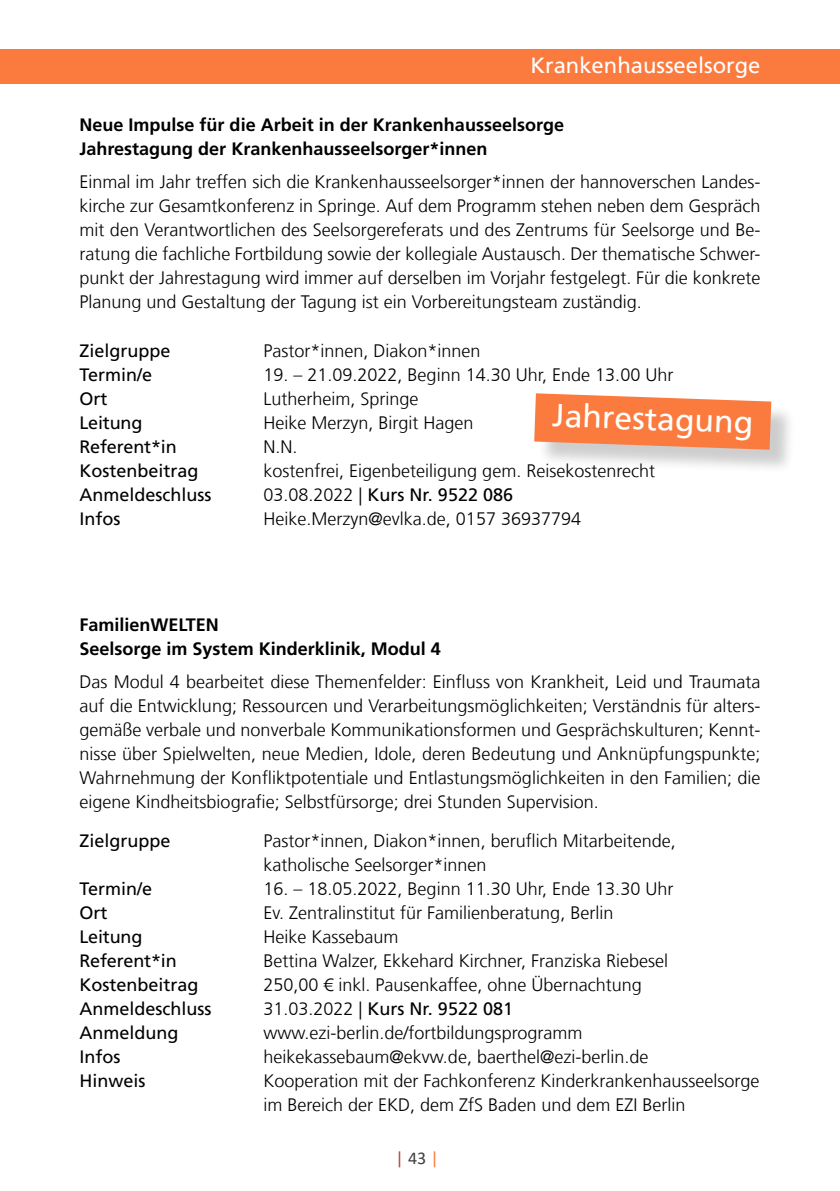
<style>
.page{position:relative;width:840px;height:1191px;background:#fff}
.page>*{position:absolute;margin:0;border:0;box-sizing:border-box;transform-origin:0 0}
.t1{font:32px "Frutiger LT Com";color:#fff}
.t2{font:22px "Frutiger LT Com";color:#fff}
.t3{font:300 18px/24px "Frutiger LT Com";color:#000}
.t4{font:18px/24px "Frutiger LT Com";color:#000}
.t5{font:700 18px/24px "Frutiger LT Com";color:#000}
.t6{font:18px "Calibri";color:#414042}
.s1{font-weight:400}
.s2{color:#b64235}
.s3{color:#fb7b3f}
</style>
<div class="page">
<div style="left:0;top:50px;width:839px;height:34px;background:#fb7b3f"></div>
<div style="left:537px;top:397px;width:258px;height:77px;background:#000;opacity:.2"></div>
<svg style="left:534px;top:393px;width:236px;height:57px;background:#f88c59"></svg>
<p class="t2" style="left:530px;top:53px;width:231px">Krankenhausseelsorge</p>
<p class="t5" style="left:79px;top:113px;width:486px">Neue Impulse für die Arbeit in der Krankenhausseelsorge<br>Jahrestagung der Krankenhausseelsorger*innen</p>
<p class="t3" style="left:79px;top:170px;width:682px;text-align:justify">Einmal im Jahr treffen sich die Krankenhausseelsorger*innen der hannoverschen Landes&shy;kirche zur Gesamtkonferenz in Springe. Auf dem Programm stehen neben dem Gespräch mit den Verantwortlichen des Seelsorgereferats und des Zentrums für Seelsorge und Be&shy;ratung die fachliche Fortbildung sowie der kollegiale Austausch. Der thematische Schwer&shy;punkt der Jahrestagung wird immer auf derselben im Vorjahr festgelegt. Für die konkrete Planung und Gestaltung der Tagung ist ein Vorbereitungsteam zuständig.</p>
<p class="t4" style="left:79px;top:339px;width:134px">Zielgruppe<br>Termin/e<br>Ort<br>Leitung<br>Referent*in<br>Kostenbeitrag<br>Anmeldeschluss<br>Infos</p>
<p class="t3" style="left:263px;top:339px;width:219px">Pastor*innen, Diakon*innen</p>
<p class="t3" style="left:263px;top:363px;width:411px">19. – 21.09.2022, Beginn 14.30 Uhr, Ende 13.00 Uhr<br>Lutherheim, Springe<br>Heike Merzyn, Birgit Hagen<br>N.N.<br>kostenfrei, Eigenbeteiligung gem. Reisekostenrecht<br>03.08.2022 | <span class="s1">Kurs Nr. 9522 086<br></span>Heike.Merzyn@evlka.de, 0157 36937794</p>
<h1 class="t1" style="left:552px;top:396px;width:202px;rotate:2deg">Jahrestagung</h1>
<p class="t5" style="left:79px;top:613px;width:363px">FamilienWELTEN<br>Seelsorge im System Kinderklinik, Modul 4</p>
<p class="t3" style="left:79px;top:670px;width:682px;text-align:justify">Das Modul 4 bearbeitet diese Themenfelder: Einfluss von Krankheit, Leid und Traumata auf die Entwicklung; Ressourcen und Verarbeitungsmöglichkeiten; Verständnis für alters&shy;gemäße verbale und nonverbale Kommunikationsformen und Gesprächskulturen; Kennt&shy;nisse über Spielwelten, neue Medien, Idole, deren Bedeutung und Anknüpfungspunkte; Wahrnehmung der Konfliktpotentiale und Entlastungsmöglichkeiten in den Familien; die eigene Kindheitsbiografie; Selbstfürsorge; drei Stunden Supervision.</p>
<p class="t4" style="left:79px;top:828px;width:93px">Zielgruppe</p>
<p class="t4" style="left:79px;top:876px;width:134px">Termin/e<br>Ort<br>Leitung<br>Referent*in<br>Kostenbeitrag<br>Anmeldeschluss<br>Anmeldung<br>Infos<br>Hinweis</p>
<p class="t3" style="left:263px;top:828px;width:414px">Pastor*innen, Diakon*innen, beruflich Mitarbeitende, katholische Seelsorger*innen</p>
<p class="t3" style="left:263px;top:876px;width:497px">16. – 18.05.2022, Beginn 11.30 Uhr, Ende 13.30 Uhr<br>Ev. Zentralinstitut für Familienberatung, Berlin<br>Heike Kassebaum<br>Bettina Walzer, Ekkehard Kirchner, Franziska Riebesel<br>250,00 € inkl. Pausenkaffee, ohne Übernachtung<br>31.03.2022 | <span class="s1">Kurs Nr. 9522 081 </span>www.ezi-berlin.de/fortbildungsprogramm heikekassebaum@ekvw.de, baerthel@ezi-berlin.de<br>Kooperation mit der Fachkonferenz Kinderkrankenhausseelsorge im Bereich der EKD, dem ZfS Baden und dem EZI Berlin</p>
<p class="t6" style="left:395px;top:1145px;width:44px"><span class="s2">|</span> 43 <span class="s3">|</span></p>
</div>
